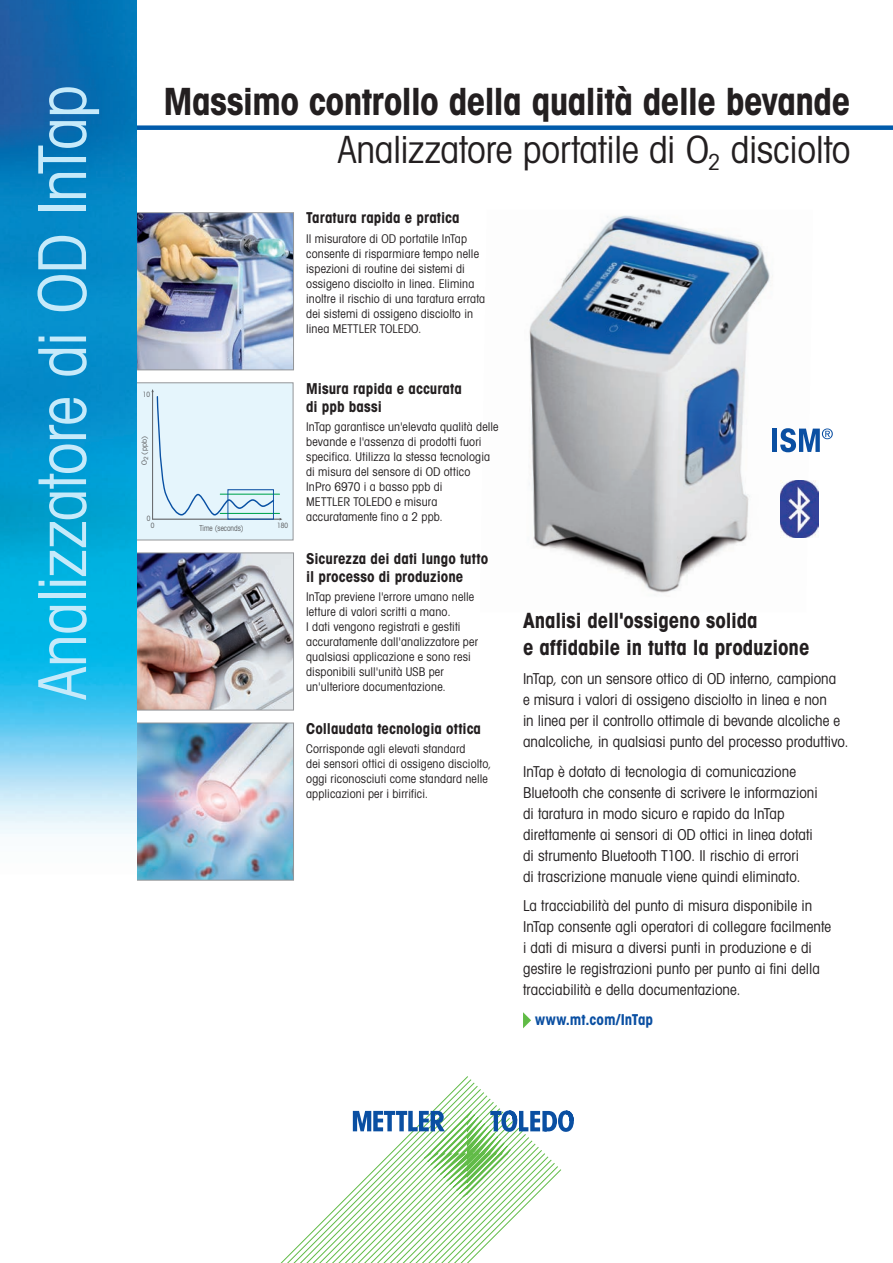
<style>
.page{position:relative;width:893px;height:1263px;background:#fff}
.page>*{position:absolute;margin:0;border:0;box-sizing:border-box;transform-origin:0 0}
.t1{font:66px "Avant Gardefor MT Bk";letter-spacing:-.02em;color:#c6eafa}
.t2{font:37.5px "Avant Gardefor MT Bd";letter-spacing:-.02em;color:#231f20}
.t3{font:37.5px "Avant Gardefor MT Bk";letter-spacing:-.01em;color:#231f20}
.t4{font:21px/27px "Avant Gardefor MT Bd";letter-spacing:-.005em;color:#231f20}
.t5{font:15px/21px "Avant Gardefor MT Bk";letter-spacing:.005em;color:#231f20}
.t6{font:15px/18px "Avant Gardefor MT Bd";letter-spacing:.005em;color:#231f20}
.t7{font:15px "Avant Gardefor MT Bd";color:#0a4fa2}
.t8{font:12px/15px "Avant Gardefor MT Bk";letter-spacing:.015em;color:#231f20}
.t9{font:condensed 7.95px "Avant Garde Com";color:#57585a;scale:.89 1}
.t10{font:condensed 7.35px "Avant Garde Com";color:#57585a;scale:.89 1}
.t11{font:condensed 7.05px "Avant Garde Com";color:#57585a;scale:1.12 1}
</style>
<div class="page">
<img style="left:136px;top:722px;width:158px;height:159px">
<img style="left:136px;top:552px;width:158px;height:159px">
<img style="left:136px;top:212px;width:158px;height:158px">
<svg style="left:136px;top:382px;width:158px;height:159px;background:#d9ecf5"></svg>
<div style="left:0;top:125px;width:893px;height:5px;background:#015bab"></div>
<svg style="left:280px;top:1076px;width:253px;height:187px"></svg>
<svg style="left:353px;top:1110px;width:221px;height:88px"></svg>
<img style="left:0;top:0;width:136px;height:834px">
<img style="left:529px;top:215px;width:279px;height:378px">
<svg style="left:523px;top:1012px;width:8px;height:16px"></svg>
<div style="left:772px;top:429px;width:5px;height:23px;background:#0a4fa2"></div>
<svg style="left:780px;top:428px;width:53px;height:24px"></svg>
<img style="left:781px;top:481px;width:37px;height:57px">
<h1 class="t1" style="left:22px;top:700px;width:616px;rotate:-90deg">Analizzatore di OD InTap</h1>
<h2 class="t2" style="left:163px;top:78px;width:688px">Massimo controllo della qualità delle bevande</h2>
<h2 class="t3" style="left:338px;top:126px;width:514px">Analizzatore portatile di O<sub>2</sub> disciolto</h2>
<p class="t6" style="left:306px;top:209px;width:155px">Taratura rapida e pratica</p>
<p class="t8" style="left:306px;top:231px;width:181px">Il misuratore di OD portatile InTap consente di risparmiare tempo nelle ispezioni di routine dei sistemi di ossigeno disciolto in linea. Elimina inoltre il rischio di una taratura errata dei sistemi di ossigeno disciolto in linea METTLER TOLEDO.</p>
<p class="t6" style="left:306px;top:379px;width:157px">Misura rapida e accurata di ppb bassi</p>
<p class="t8" style="left:306px;top:419px;width:194px">InTap garantisce un'elevata qualità delle bevande e l'assenza di prodotti fuori specifica. Utilizza la stessa tecnologia di misura del sensore di OD ottico<br>InPro 6970 i a basso ppb di<br>METTLER TOLEDO e misura accuratamente fino a 2 ppb.</p>
<p class="t6" style="left:306px;top:549px;width:184px">Sicurezza dei dati lungo tutto il processo di produzione</p>
<p class="t8" style="left:306px;top:589px;width:173px">InTap previene l'errore umano nelle letture di valori scritti a mano.<br>I dati vengono registrati e gestiti accuratamente dall'analizzatore per qualsiasi applicazione e sono resi disponibili sull'unità USB per un'ulteriore documentazione.</p>
<p class="t6" style="left:306px;top:719px;width:176px">Collaudata tecnologia ottica</p>
<p class="t8" style="left:306px;top:741px;width:187px">Corrisponde agli elevati standard<br>dei sensori ottici di ossigeno disciolto, oggi riconosciuti come standard nelle applicazioni per i birrifici.</p>
<p class="t10" style="left:143px;top:390px;width:10px">10</p>
<p class="t11" style="left:140px;top:465px;width:27px;rotate:-90deg">O<sub>2</sub> (ppb)</p>
<p class="t10" style="left:147px;top:514px;width:6px">0</p>
<p class="t10" style="left:151px;top:520px;width:6px">0</p>
<p class="t10" style="left:277px;top:520px;width:14px">180</p>
<p class="t9" style="left:200px;top:523px;width:51px">Time (seconds)</p>
<h3 class="t4" style="left:523px;top:606px;width:288px">Analisi dell'ossigeno solida<br>e affidabile in tutta la produzione</h3>
<p class="t5" style="left:523px;top:668px;width:327px">InTap, con un sensore ottico di OD interno, campiona<br>e misura i valori di ossigeno disciolto in linea e non<br>in linea per il controllo ottimale di bevande alcoliche e analcoliche, in qualsiasi punto del processo produttivo.</p>
<p class="t5" style="left:523px;top:760px;width:296px">InTap è dotato di tecnologia di comunicazione Bluetooth che consente di scrivere le informazioni di taratura in modo sicuro e rapido da InTap direttamente ai sensori di OD ottici in linea dotati di strumento Bluetooth T100. Il rischio di errori<br>di trascrizione manuale viene quindi eliminato.</p>
<p class="t5" style="left:523px;top:895px;width:310px">La tracciabilità del punto di misura disponibile in InTap consente agli operatori di collegare facilmente i dati di misura a diversi punti in produzione e di gestire le registrazioni punto per punto ai fini della tracciabilità e della documentazione.</p>
<p class="t7" style="left:535px;top:1009px;width:119px">www.mt.com/InTap</p>
</div>
